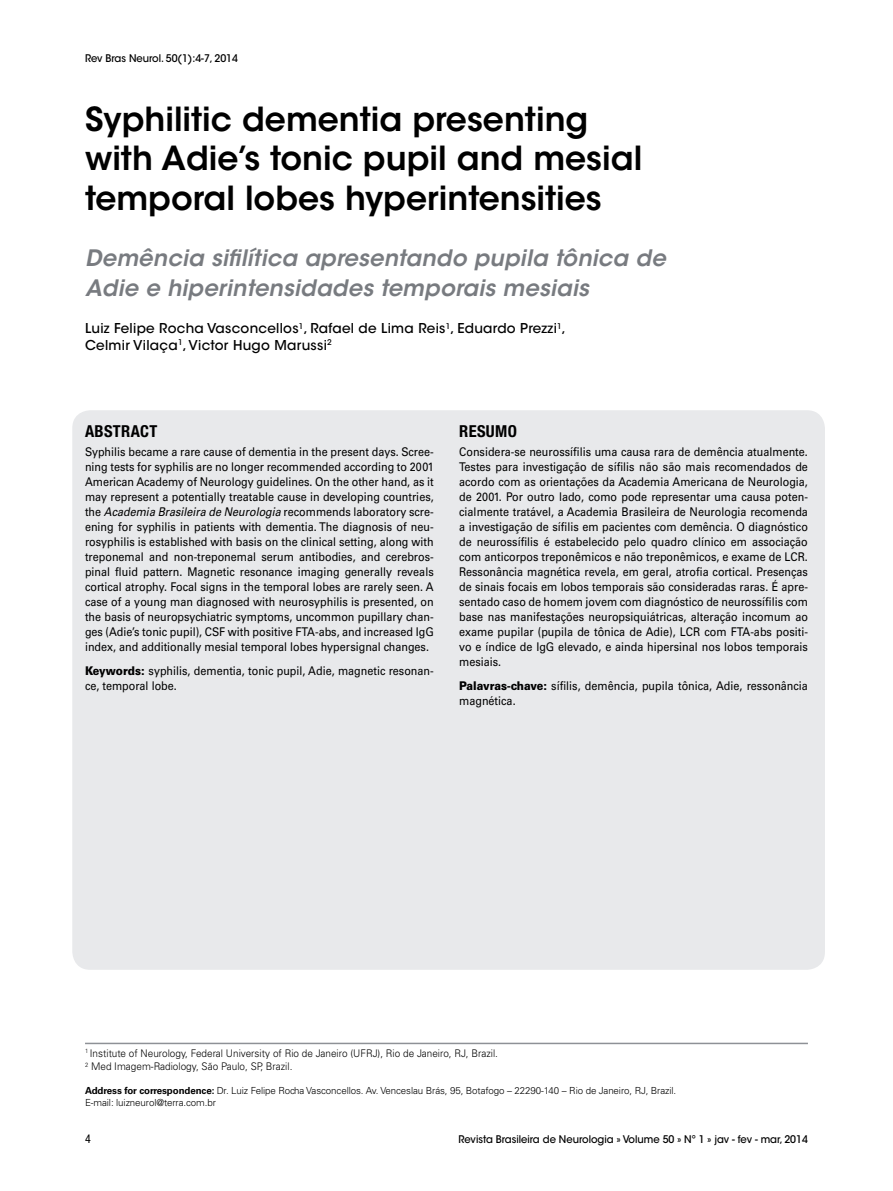
<style>
.page{position:relative;width:893px;height:1191px;background:#fff}
.page>*{position:absolute;margin:0;border:0;box-sizing:border-box;transform-origin:0 0}
.t1{font:600 33px/39.6px "ITC Avant Garde Std";color:#000}
.t2{font:italic 600 22.5px/30px "ITC Avant Garde Std";letter-spacing:.01em;color:#787b80}
.t3{font:700 condensed 16.5px "Helvetica Neue LT Std";letter-spacing:.02em;color:#000}
.t4{font:500 13.5px/16.5px "ITC Avant Garde Std";letter-spacing:.02em;color:#000}
.t5{font:12px/15px "Univers LT Std";color:#000;text-align:justify;scale:.9 1}
.t6{font:condensed 12px "Helvetica Neue LT Std";color:#000}
.t7{font:300 10.5px/13.5px "Univers LT Std";color:#000;scale:.95 1}
.t8{font:500 10.5px "ITC Avant Garde Std";color:#000;scale:.95 1}
.t9{font:300 9.75px/11.7px "Univers LT Std";letter-spacing:-.01em;color:#000}
.s1{font-style:italic}
.s2{font-weight:900}
.s3{font-weight:700}
</style>
<div class="page">
<div style="left:72px;top:410px;width:753px;height:559px;background:#e8e9eb;border-radius:18px"></div>
<hr style="left:85px;top:1042px;width:723px;height:2px;background:#8e9196">
<p class="t8" style="left:85px;top:52px;width:163px">Rev Bras Neurol. 50(1):4-7, 2014</p>
<h1 class="t1" style="left:85px;top:99px;width:559px">Syphilitic dementia presenting with Adie’s tonic pupil and mesial temporal lobes hyperintensities</h1>
<h2 class="t2" style="left:85px;top:242px;width:582px">Demência sifilítica apresentando pupila tônica de<br>Adie e hiperintensidades temporais mesiais</h2>
<p class="t4" style="left:85px;top:320px;width:482px">Luiz Felipe Rocha Vasconcellos<sup>1</sup>, Rafael de Lima Reis<sup>1</sup>, Eduardo Prezzi<sup>1</sup>,<br>Celmir Vilaça<sup>1</sup>, Victor Hugo Marussi<sup>2</sup></p>
<h3 class="t3" style="left:85px;top:421px;width:74px">ABSTRACT</h3>
<p class="t5" style="left:85px;top:445px;width:389px">Syphilis became a rare cause of dementia in the present days. Scree&shy;ning tests for syphilis are no longer recommended according to 2001<br>American Academy of Neurology guidelines. On the other hand, as it may represent a potentially treatable cause in developing countries, the <span class="s1">Academia Brasileira de Neurologia</span> recommends laboratory scre&shy;ening for syphilis in patients with dementia. The diagnosis of neu&shy;rosyphilis is established with basis on the clinical setting, along with treponemal and non-treponemal serum antibodies, and cerebros&shy;pinal fluid pattern. Magnetic resonance imaging generally reveals cortical atrophy. Focal signs in the temporal lobes are rarely seen. A case of a young man diagnosed with neurosyphilis is presented, on the basis of neuropsychiatric symptoms, uncommon pupillary chan&shy;ges (Adie’s tonic pupil), CSF with positive FTA-abs, and increased IgG index, and additionally mesial temporal lobes hypersignal changes.</p>
<p class="t5" style="left:85px;top:663px;width:389px"><span class="s2">Keywords:</span> syphilis, dementia, tonic pupil, Adie, magnetic resonan&shy;ce, temporal lobe.</p>
<h3 class="t3" style="left:459px;top:421px;width:59px">RESUMO</h3>
<p class="t5" style="left:459px;top:445px;width:389px">Considera-se neurossífilis uma causa rara de demência atualmente.<br>Testes para investigação de sífilis não são mais recomendados de acordo com as orientações da Academia Americana de Neurologia, de 2001. Por outro lado, como pode representar uma causa poten&shy;cialmente tratável, a Academia Brasileira de Neurologia recomenda a investigação de sífilis em pacientes com demência. O diagnóstico de neurossífilis é estabelecido pelo quadro clínico em associação com anticorpos treponêmicos e não treponêmicos, e exame de LCR.<br>Ressonância magnética revela, em geral, atrofia cortical. Presenças de sinais focais em lobos temporais são consideradas raras. É apre&shy;sentado caso de homem jovem com diagnóstico de neurossífilis com base nas manifestações neuropsiquiátricas, alteração incomum ao exame pupilar (pupila de tônica de Adie), LCR com FTA-abs positi&shy;vo e índice de IgG elevado, e ainda hipersinal nos lobos temporais mesiais.</p>
<p class="t5" style="left:459px;top:678px;width:389px"><span class="s2">Palavras-chave:</span> sífilis, demência, pupila tônica, Adie, ressonância magnética.</p>
<p class="t7" style="left:85px;top:1046px;width:436px"><sup>1</sup> Institute of Neurology, Federal University of Rio de Janeiro (UFRJ), Rio de Janeiro, RJ, Brazil.<br><sup>2</sup> Med Imagem-Radiology, São Paulo, SP, Brazil.</p>
<p class="t9" style="left:85px;top:1084px;width:593px"><span class="s3">Address for correspondence:</span> Dr. Luiz Felipe Rocha Vasconcellos. Av. Venceslau Brás, 95, Botafogo – 22290-140 – Rio de Janeiro, RJ, Brazil.<br>E-mail: luizneurol@terra.com.br</p>
<p class="t6" style="left:85px;top:1131px;width:7px">4</p>
<p class="t8" style="left:458px;top:1133px;width:369px">Revista Brasileira de Neurologia » Volume 50 » Nº 1 » jav - fev - mar, 2014</p>
</div>
